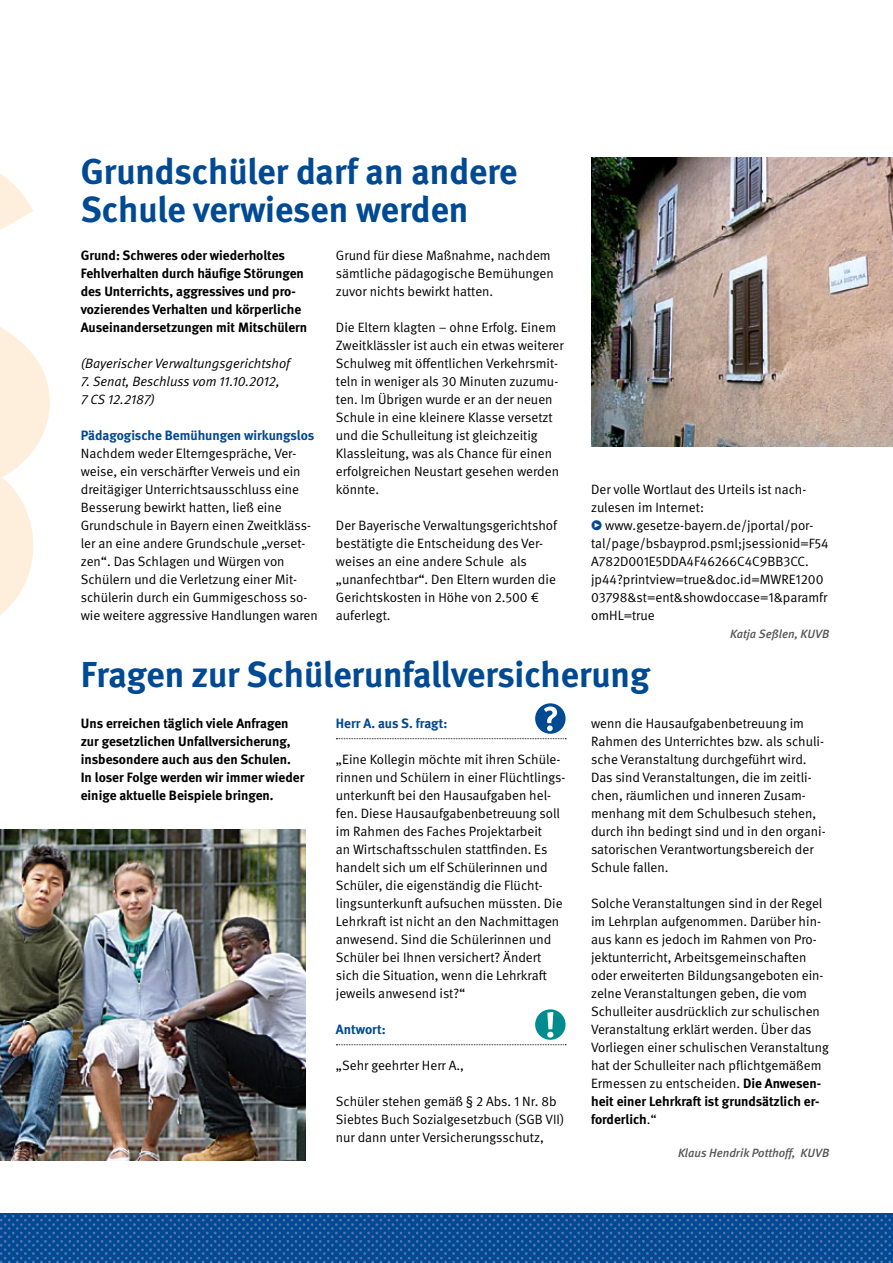
<style>
.page{position:relative;width:893px;height:1263px;background:#fff}
.page>*{position:absolute;margin:0;border:0;box-sizing:border-box;transform-origin:0 0}
.DGUV_Titel{font:700 36px/37.5px "DGUV Meta";color:#004993}
.DGUV_GS{font:13.5px/18px "DGUV Meta";color:#000}
.DGUV_GS_Bold{font:700 13.5px/18px "DGUV Meta";color:#000}
.DGUV_GS-2{font:italic 13.5px/18px "DGUV Meta";color:#000}
.DGUV_ZT{font:700 13.5px "DGUV Meta";color:#004993}
.Frage{font:700 13.5px "DGUV Meta";color:#004993}
.Antwort{font:700 13.5px "DGUV Meta";color:#004993}
.DGUV_Autor{font:italic 500 12px "DGUV Meta";color:#565656}
.s1{color:#004993}
.s2{font-weight:700}
</style>
<div class="page">
<img style="left:0;top:1214px;width:893px;height:49px">
<svg style="left:336px;top:738px;width:230px;height:1px"></svg>
<svg style="left:336px;top:1044px;width:230px;height:1px"></svg>
<div style="left:535px;top:703px;width:31px;height:31px;background:#004993;border-radius:50%"></div>
<svg style="left:544px;top:706px;width:13px;height:25px"></svg>
<div style="left:535px;top:1009px;width:31px;height:31px;background:#008c8e;border-radius:50%"></div>
<svg style="left:547px;top:1012px;width:6px;height:26px"></svg>
<img style="left:591px;top:157px;width:302px;height:290px">
<img style="left:0;top:830px;width:305px;height:331px">
<svg style="left:0;top:173px;width:50px;height:442px"></svg>
<p class="DGUV_Titel" style="left:81px;top:154px;width:438px">Grundschüler darf an andere<br>Schule verwiesen werden</p>
<p class="DGUV_GS_Bold" style="left:81px;top:246px;width:228px">Grund: Schweres oder wiederholtes Fehlverhalten durch häufige Störungen des Unterrichts, aggressives und pro&shy;vozierendes Verhalten und körperliche Auseinandersetzungen mit Mitschülern</p>
<p class="DGUV_GS-2" style="left:81px;top:354px;width:211px">(Bayerischer Verwaltungsgerichtshof</p>
<p class="DGUV_GS-2" style="left:81px;top:372px;width:201px">7. Senat, Beschluss vom 11.10.2012,<br>7 CS 12.2187)</p>
<p class="DGUV_ZT" style="left:81px;top:427px;width:235px">Pädagogische Bemühungen wirkungslos</p>
<p class="DGUV_GS" style="left:81px;top:444px;width:239px">Nachdem weder Elterngespräche, Ver&shy;weise, ein verschärfter Verweis und ein dreitägiger Unterrichtsausschluss eine Besserung bewirkt hatten, ließ eine Grundschule in Bayern einen Zweitkläss&shy;ler an eine andere Grundschule „verset&shy;zen“. Das Schlagen und Würgen von Schülern und die Verletzung einer Mit&shy;schülerin durch ein Gummigeschoss so&shy;wie weitere aggressive Handlungen waren</p>
<p class="DGUV_GS" style="left:336px;top:246px;width:219px">Grund für diese Maßnahme, nachdem sämtliche pädagogische Bemühungen zuvor nichts bewirkt hatten.</p>
<p class="DGUV_GS" style="left:336px;top:318px;width:229px">Die Eltern klagten – ohne Erfolg. Einem Zweitklässler ist auch ein etwas weiterer Schulweg mit öffentlichen Verkehrsmit&shy;teln in weniger als 30 Minuten zuzumu&shy;ten. Im Übrigen wurde er an der neuen Schule in eine kleinere Klasse versetzt und die Schulleitung ist gleichzeitig Klassleitung, was als Chance für einen erfolgreichen Neustart gesehen werden könnte.</p>
<p class="DGUV_GS" style="left:336px;top:516px;width:223px">Der Bayerische Verwaltungsgerichtshof bestätigte die Entscheidung des Ver&shy;weises an eine andere Schule als „unanfechtbar“. Den Eltern wurden die<br>Gerichtskosten in Höhe von 2.500 € auferlegt.</p>
<p class="DGUV_GS" style="left:591px;top:480px;width:215px">Der volle Wortlaut des Urteils ist nach&shy;zulesen im Internet:</p>
<p class="DGUV_GS" style="left:591px;top:516px;width:239px"><span class="s1">•</span> www.gesetze-bayern.de/jportal/por&shy;tal/page/bsbayprod.psml;jsessionid=F54<br>A782D001E5DDA4F46266C4C9BB3CC. jp44?printview=true&amp;doc.id=MWRE1200<br>03798&amp;st=ent&amp;showdoccase=1&amp;paramfr omHL=true</p>
<p class="DGUV_Autor" style="left:730px;top:626px;width:101px">Katja Seßlen, KUVB</p>
<p class="DGUV_Titel" style="left:81px;top:657px;width:571px">Fragen zur Schülerunfallversicherung</p>
<p class="DGUV_GS_Bold" style="left:81px;top:714px;width:225px">Uns erreichen täglich viele Anfragen zur gesetzlichen Unfallversicherung, insbesondere auch aus den Schulen.<br>In loser Folge werden wir immer wieder einige aktuelle Beispiele bringen.</p>
<p class="DGUV_GS" style="left:591px;top:714px;width:236px">wenn die Hausaufgabenbetreuung im Rahmen des Unterrichtes bzw. als schuli&shy;sche Veranstaltung durchgeführt wird.<br>Das sind Veranstaltungen, die im zeitli&shy;chen, räumlichen und inneren Zusam&shy;menhang mit dem Schulbesuch stehen, durch ihn bedingt sind und in den organi&shy;satorischen Verantwortungsbereich der Schule fallen.</p>
<p class="DGUV_GS" style="left:591px;top:894px;width:239px">Solche Veranstaltungen sind in der Regel im Lehrplan aufgenommen. Darüber hin&shy;aus kann es jedoch im Rahmen von Pro&shy;jektunterricht, Arbeitsgemeinschaften oder erweiterten Bildungsangeboten ein&shy;zelne Veranstaltungen geben, die vom Schulleiter ausdrücklich zur schulischen Veranstaltung erklärt werden. Über das Vorliegen einer schulischen Veranstaltung hat der Schulleiter nach pflichtgemäßem Ermessen zu entscheiden. <span class="s2">Die Anwesen&shy;heit einer Lehrkraft ist grundsätzlich er&shy;forderlich</span>.“</p>
<p class="DGUV_Autor" style="left:678px;top:1145px;width:153px">Klaus Hendrik Potthoff, KUVB</p>
<p class="Frage" style="left:336px;top:715px;width:113px">Herr A. aus S. fragt:</p>
<p class="DGUV_GS" style="left:336px;top:750px;width:231px">„Eine Kollegin möchte mit ihren Schüle&shy;rinnen und Schülern in einer Flüchtlings&shy;unterkunft bei den Hausaufgaben hel&shy;fen. Diese Hausaufgabenbetreuung soll im Rahmen des Faches Projektarbeit<br>an Wirtschaftsschulen stattfinden. Es handelt sich um elf Schülerinnen und Schüler, die eigenständig die Flücht&shy;lingsunterkunft aufsuchen müssten. Die Lehrkraft ist nicht an den Nachmittagen anwesend. Sind die Schülerinnen und Schüler bei Ihnen versichert? Ändert sich die Situation, wenn die Lehrkraft jeweils anwesend ist?“</p>
<p class="Antwort" style="left:336px;top:1021px;width:51px">Antwort:</p>
<p class="DGUV_GS" style="left:336px;top:1056px;width:130px">„Sehr geehrter Herr A.,</p>
<p class="DGUV_GS" style="left:336px;top:1092px;width:230px">Schüler stehen gemäß § 2 Abs. 1 Nr. 8b<br>Siebtes Buch Sozialgesetzbuch (SGB VII) nur dann unter Versicherungsschutz,</p>
</div>
